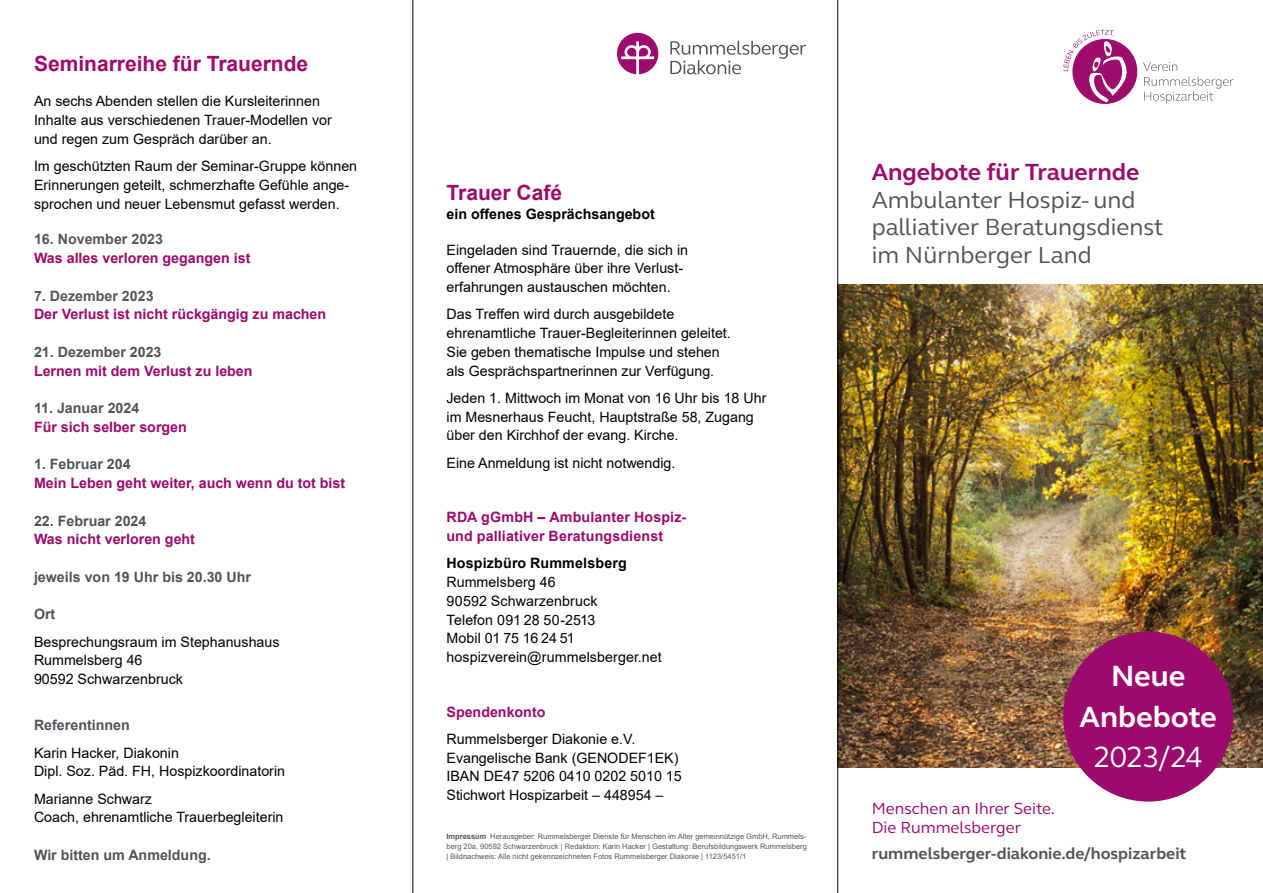
<style>
.page{position:relative;width:1263px;height:893px;background:#fff}
.page>*{position:absolute;margin:0;border:0;box-sizing:border-box;transform-origin:0 0}
.t1{font:700 30px/40.5px "FS Elliot";color:#fff;text-align:center}
.t2{font:30px "FS Elliot";letter-spacing:-.035em;color:#fff}
.t3{font:24px/27.8px "FS Elliot";color:#50535a}
.t4{font:700 24px "FS Elliot";color:#9d0a6d}
.t5{font:700 21px "Arial";color:#9d0a6d}
.t6{font:700 16.5px "FS Elliot";color:#50535a}
.t7{font:16.5px/19.5px "FS Elliot";color:#9d0a6d}
.t8{font:14.25px/18.8px "Arial";color:#000}
.t9{font:700 14.25px/18.8px "Arial";color:#9d0a6d}
.t10{font:700 14.25px "Arial";color:#50535a}
.t11{font:700 14.25px "Arial";color:#000}
.t12{font:700 14.25px "Arial";color:#575756}
.t13{font:7.5px/9.8px "Arial";color:#575756;text-align:justify}
.s1{font-weight:700}
</style>
<div class="page">
<img style="left:838px;top:284px;width:425px;height:484px">
<div style="left:1064px;top:632px;width:168px;height:169px;background:#9d0a6d;border-radius:50%"></div>
<svg style="left:670px;top:41px;width:136px;height:33px"></svg>
<svg style="left:617px;top:33px;width:41px;height:41px"></svg>
<div style="left:1073px;top:40px;width:64px;height:63px;background:#9d0b6d;border-radius:50%"></div>
<svg style="left:1144px;top:77px;width:89px;height:26px"></svg>
<svg style="left:1143px;top:62px;width:34px;height:9px"></svg>
<svg style="left:1063px;top:30px;width:64px;height:73px"></svg>
<hr style="left:837px;top:0;width:1px;height:893px;background:#000">
<hr style="left:412px;top:0;width:1px;height:893px;background:#000">
<h3 class="t5" style="left:34px;top:48px;width:276px">Seminarreihe für Trauernde</h3>
<p class="t8" style="left:34px;top:92px;width:299px">An sechs Abenden stellen die Kursleiterinnen<br>Inhalte aus verschiedenen Trauer-Modellen vor und regen zum Gespräch darüber an.</p>
<p class="t8" style="left:34px;top:157px;width:325px">Im geschützten Raum der Seminar-Gruppe können<br>Erinnerungen geteilt, schmerzhafte Gefühle ange&shy;sprochen und neuer Lebensmut gefasst werden.</p>
<p class="t12" style="left:34px;top:229px;width:131px">16. November 2023</p>
<p class="t9" style="left:34px;top:249px;width:218px">Was alles verloren gegangen ist</p>
<p class="t12" style="left:34px;top:286px;width:121px">7. Dezember 2023</p>
<p class="t9" style="left:34px;top:305px;width:294px">Der Verlust ist nicht rückgängig zu machen</p>
<p class="t10" style="left:34px;top:342px;width:129px">21. Dezember 2023</p>
<p class="t9" style="left:34px;top:361px;width:220px">Lernen mit dem Verlust zu leben</p>
<p class="t10" style="left:34px;top:398px;width:107px">11. Januar 2024</p>
<p class="t9" style="left:34px;top:418px;width:154px">Für sich selber sorgen</p>
<p class="t10" style="left:34px;top:454px;width:98px">1. Februar 204</p>
<p class="t9" style="left:34px;top:474px;width:313px">Mein Leben geht weiter, auch wenn du tot bist</p>
<p class="t10" style="left:34px;top:511px;width:114px">22. Februar 2024</p>
<p class="t9" style="left:34px;top:530px;width:163px">Was nicht verloren geht</p>
<p class="t10" style="left:34px;top:567px;width:219px">jeweils von 19 Uhr bis 20.30 Uhr</p>
<p class="t10" style="left:34px;top:604px;width:23px">Ort</p>
<p class="t8" style="left:34px;top:632px;width:247px">Besprechungsraum im Stephanushaus<br>Rummelsberg 46<br>90592 Schwarzenbruck</p>
<p class="t10" style="left:34px;top:715px;width:97px">Referentinnen</p>
<p class="t8" style="left:34px;top:743px;width:253px">Karin Hacker, Diakonin<br>Dipl. Soz. Päd. FH, Hospizkoordinatorin</p>
<p class="t8" style="left:34px;top:789px;width:251px">Marianne Schwarz<br>Coach, ehrenamtliche Trauerbegleiterin</p>
<p class="t10" style="left:34px;top:845px;width:178px">Wir bitten um Anmeldung.</p>
<h3 class="t5" style="left:446px;top:178px;width:117px">Trauer Café</h3>
<p class="t11" style="left:446px;top:204px;width:210px">ein offenes Gesprächsangebot</p>
<p class="t8" style="left:446px;top:240px;width:243px">Eingeladen sind Trauernde, die sich in offener Atmosphäre über ihre Verlust&shy;erfahrungen austauschen möchten.</p>
<p class="t8" style="left:446px;top:305px;width:286px">Das Treffen wird durch ausgebildete ehrenamtliche Trauer-Begleiterinnen geleitet.<br>Sie geben thematische Impulse und stehen als Gesprächspartnerinnen zur Verfügung.</p>
<p class="t8" style="left:446px;top:388px;width:321px">Jeden 1. Mittwoch im Monat von 16 Uhr bis 18 Uhr im Mesnerhaus Feucht, Hauptstraße 58, Zugang über den Kirchhof der evang. Kirche.</p>
<p class="t8" style="left:446px;top:453px;width:230px">Eine Anmeldung ist nicht notwendig.</p>
<p class="t9" style="left:446px;top:508px;width:241px">RDA gGmbH – Ambulanter Hospiz&shy;und palliativer Beratungsdienst</p>
<p class="t11" style="left:446px;top:553px;width:182px">Hospizbüro Rummelsberg</p>
<p class="t8" style="left:446px;top:572px;width:217px">Rummelsberg 46<br>90592 Schwarzenbruck<br>Telefon 091 28 50-2513<br>Mobil 01 75 16 24 51 hospizverein@rummelsberger.net</p>
<p class="t9" style="left:446px;top:702px;width:100px">Spendenkonto</p>
<p class="t8" style="left:446px;top:729px;width:237px">Rummelsberger Diakonie e.V.<br>Evangelische Bank (GENODEF1EK)<br>IBAN DE47 5206 0410 0202 5010 15<br>Stichwort Hospizarbeit – 448954 –</p>
<p class="t13" style="left:446px;top:832px;width:362px"><span class="s1">Impressum</span> Herausgeber: Rummelsberger Dienste für Menschen im Alter gemeinnützige GmbH, Rummels&shy;berg 20a, 90592 Schwarzenbruck | Redaktion: Karin Hacker | Gestaltung: Berufsbildungswerk Rummelsberg | Bildnachweis: Alle nicht gekennzeichneten Fotos Rummelsberger Diakonie | 1123/5451/1</p>
<h2 class="t4" style="left:872px;top:156px;width:269px">Angebote für Trauernde</h2>
<h2 class="t3" style="left:872px;top:185px;width:293px">Ambulanter Hospiz- und palliativer Beratungsdienst im Nürnberger Land</h2>
<h1 class="t1" style="left:1079px;top:655px;width:139px">Neue<br>Anbebote</h1>
<h1 class="t2" style="left:1093px;top:737px;width:111px">2023/24</h1>
<p class="t7" style="left:872px;top:798px;width:185px">Menschen an Ihrer Seite.<br>Die Rummelsberger</p>
<p class="t6" style="left:872px;top:842px;width:316px">rummelsberger-diakonie.de/hospizarbeit</p>
</div>
